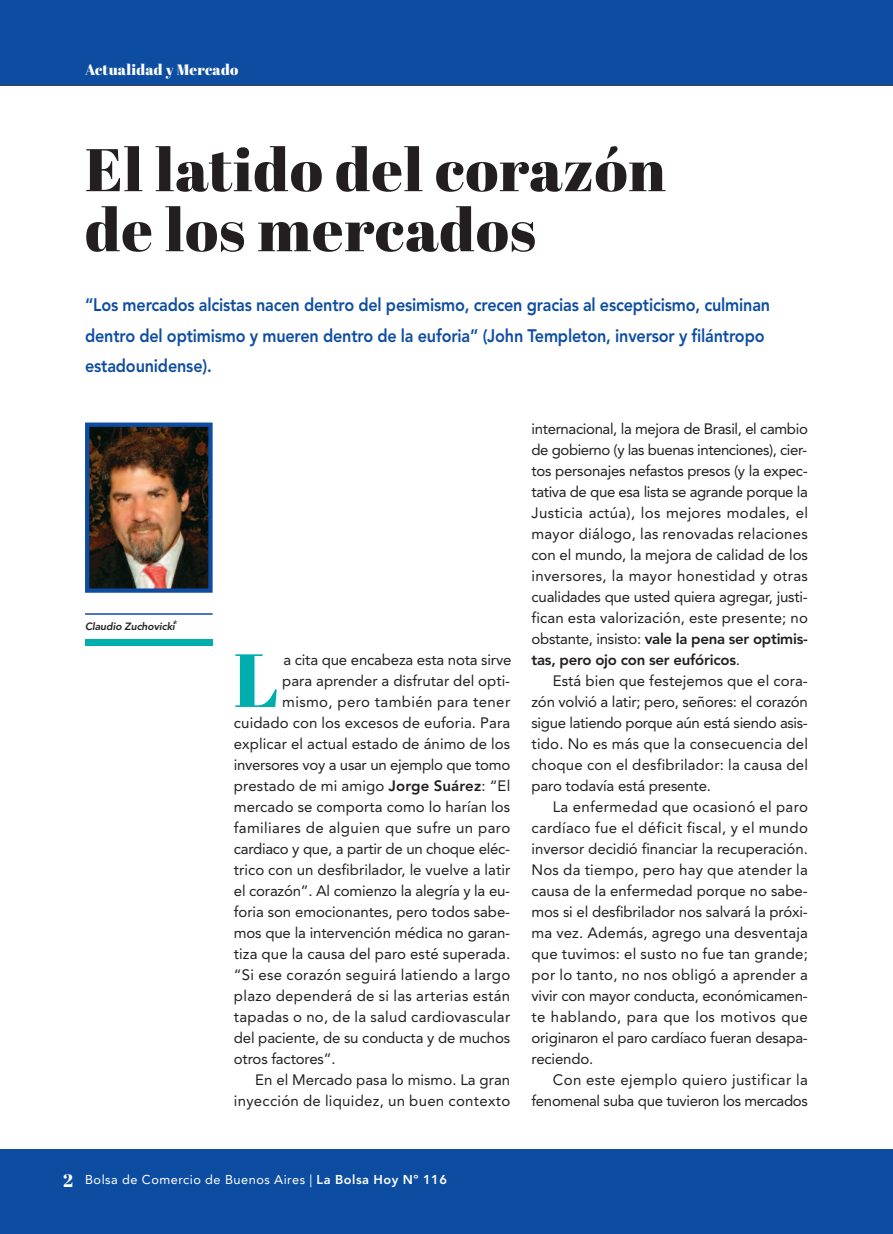
<style>
.page{position:relative;width:893px;height:1234px;background:#fff}
.page>*{position:absolute;margin:0;border:0;box-sizing:border-box;transform-origin:0 0}
.t1{font:75.15px "Abril Fatface";color:#00afad}
.t2{font:60px/60px "Abril Fatface";letter-spacing:.015em;color:#231f20}
.t3{font:800 18px/30px "Avenir LT Std";letter-spacing:-.01em;color:#0d4da1;scale:.9 1}
.t4{font:15px/21px "Avenir LT Std";color:#231f20;text-align:justify}
.t5{font:15px "Avenir LT Std";letter-spacing:.02em;color:#231f20}
.t6{font:15px/21px "Avenir LT Std";letter-spacing:-.02em;color:#231f20;text-align:right}
.t7{font:15px "Avenir LT Std";letter-spacing:.025em;color:#231f20}
.t8{font:15px "Abril Fatface";letter-spacing:.015em;color:#fff}
.t9{font:12.75px "Avenir LT Std";letter-spacing:.04em;color:#fff}
.t10{font:italic 800 10.5px "Avenir LT Std";letter-spacing:-.01em;color:#231f20}
.s1{font-family:"Segoe UI";font-weight:400;font-style:normal}
.s2{font-weight:800}
.s3{font-style:italic}
.s4{font-family:"Abril Fatface";font-size:18px}
</style>
<div class="page">
<div style="left:0;top:1148px;width:893px;height:85px;background:#0d4da1"></div>
<hr style="left:0;top:84px;width:893px;height:2px;background:#231f20">
<div style="left:0;top:0;width:893px;height:85px;background:#0d4da1"></div>
<img style="left:90px;top:427px;width:118px;height:160px">
<div style="left:85px;top:422px;width:128px;height:170px;border:4px solid #0d4da1"></div>
<hr style="left:85px;top:613px;width:128px;height:1px;background:#0d4da1">
<div style="left:85px;top:639px;width:128px;height:6px;background:#00afad"></div>
<p class="t8" style="left:85px;top:65px;width:155px">Actualidad y Mercado</p>
<h2 class="t2" style="left:85px;top:147px;width:582px">El latido del corazón de los mercados</h2>
<p class="t3" style="left:85px;top:291px;width:763px">“Los mercados alcistas nacen dentro del pesimismo, crecen gracias al escepticismo, culminan dentro del optimismo y mueren dentro de la euforia” (John Templeton, inversor y filántropo estadounidense).</p>
<p class="t10" style="left:85px;top:622px;width:99px">Claudio Zuchovicki <span class="s1">⃰</span></p>
<h1 class="t1" style="left:234px;top:654px;width:46px">L</h1>
<p class="t4" style="left:283px;top:650px;width:230px">a cita que encabeza esta nota sirve</p>
<p class="t4" style="left:282px;top:671px;width:230px">para aprender a disfrutar del opti-</p>
<p class="t7" style="left:282px;top:695px;width:230px">mismo, pero también para tener</p>
<p class="t4" style="left:234px;top:713px;width:278px">cuidado con los excesos de euforia. Para</p>
<p class="t4" style="left:234px;top:734px;width:278px">explicar el actual estado de ánimo de los</p>
<p class="t6" style="left:234px;top:755px;width:278px">inversores voy a usar un ejemplo que tomo</p>
<p class="t4" style="left:234px;top:776px;width:278px">prestado de mi amigo <span class="s2">Jorge Suárez</span>: “El</p>
<p class="t4" style="left:234px;top:797px;width:278px">mercado se comporta como lo harían los</p>
<p class="t7" style="left:234px;top:821px;width:278px">familiares de alguien que sufre un paro</p>
<p class="t4" style="left:234px;top:839px;width:278px">cardiaco y que, a partir de un choque eléc-</p>
<p class="t4" style="left:234px;top:860px;width:278px">trico con un desfibrilador, le vuelve a latir</p>
<p class="t4" style="left:234px;top:881px;width:278px">el corazón”. Al comienzo la alegría y la eu-</p>
<p class="t4" style="left:234px;top:902px;width:278px">foria son emocionantes, pero todos sabe-</p>
<p class="t4" style="left:234px;top:923px;width:278px">mos que la intervención médica no garan-</p>
<p class="t4" style="left:234px;top:944px;width:278px">tiza que la causa del paro esté superada.</p>
<p class="t5" style="left:234px;top:968px;width:278px">“Si ese corazón seguirá latiendo a largo</p>
<p class="t7" style="left:234px;top:989px;width:278px">plazo dependerá de si las arterias están</p>
<p class="t5" style="left:234px;top:1010px;width:278px">tapadas o no, de la salud cardiovascular</p>
<p class="t4" style="left:234px;top:1028px;width:278px">del paciente, de su conducta y de muchos</p>
<p class="t4" style="left:234px;top:1049px;width:103px">otros factores”.</p>
<p class="t4" style="left:255px;top:1070px;width:257px">En el Mercado pasa lo mismo. La gran</p>
<p class="t5" style="left:234px;top:1094px;width:278px">inyección de liquidez, un buen contexto</p>
<p class="t4" style="left:531px;top:419px;width:278px">internacional, la mejora de Brasil, el cambio de gobierno (y las buenas intenciones), cier&shy;tos personajes nefastos presos (y la expec&shy;tativa de que esa lista se agrande porque la Justicia actúa), los mejores modales, el mayor diálogo, las renovadas relaciones con el mundo, la mejora de calidad de los inversores, la mayor honestidad y otras cualidades que usted quiera agregar, justi&shy;fican esta valorización, este presente; no obstante, insisto: <span class="s2">vale la pena ser optimis&shy;tas, pero ojo con ser eufóricos</span><span class="s3">.</span></p>
<p class="t4" style="left:531px;top:671px;width:278px;text-indent:21px">Está bien que festejemos que el cora&shy;zón volvió a latir; pero, señores: el corazón sigue latiendo porque aún está siendo asis&shy;tido. No es más que la consecuencia del choque con el desfibrilador: la causa del paro todavía está presente.</p>
<p class="t4" style="left:531px;top:797px;width:278px;text-indent:21px">La enfermedad que ocasionó el paro cardíaco fue el déficit fiscal, y el mundo inversor decidió financiar la recuperación.<br>Nos da tiempo, pero hay que atender la causa de la enfermedad porque no sabe&shy;mos si el desfibrilador nos salvará la próxi&shy;ma vez. Además, agrego una desventaja que tuvimos: el susto no fue tan grande; por lo tanto, no nos obligó a aprender a vivir con mayor conducta, económicamen&shy;te hablando, para que los motivos que originaron el paro cardíaco fueran desapa&shy;reciendo.</p>
<p class="t6" style="left:531px;top:1070px;width:278px">Con este ejemplo quiero justificar la fenomenal suba que tuvieron los mercados</p>
<p class="t9" style="left:63px;top:1174px;width:385px"><span class="s4">2</span> Bolsa de Comercio de Buenos Aires | <span class="s2">La Bolsa Hoy Nº 116</span></p>
</div>
